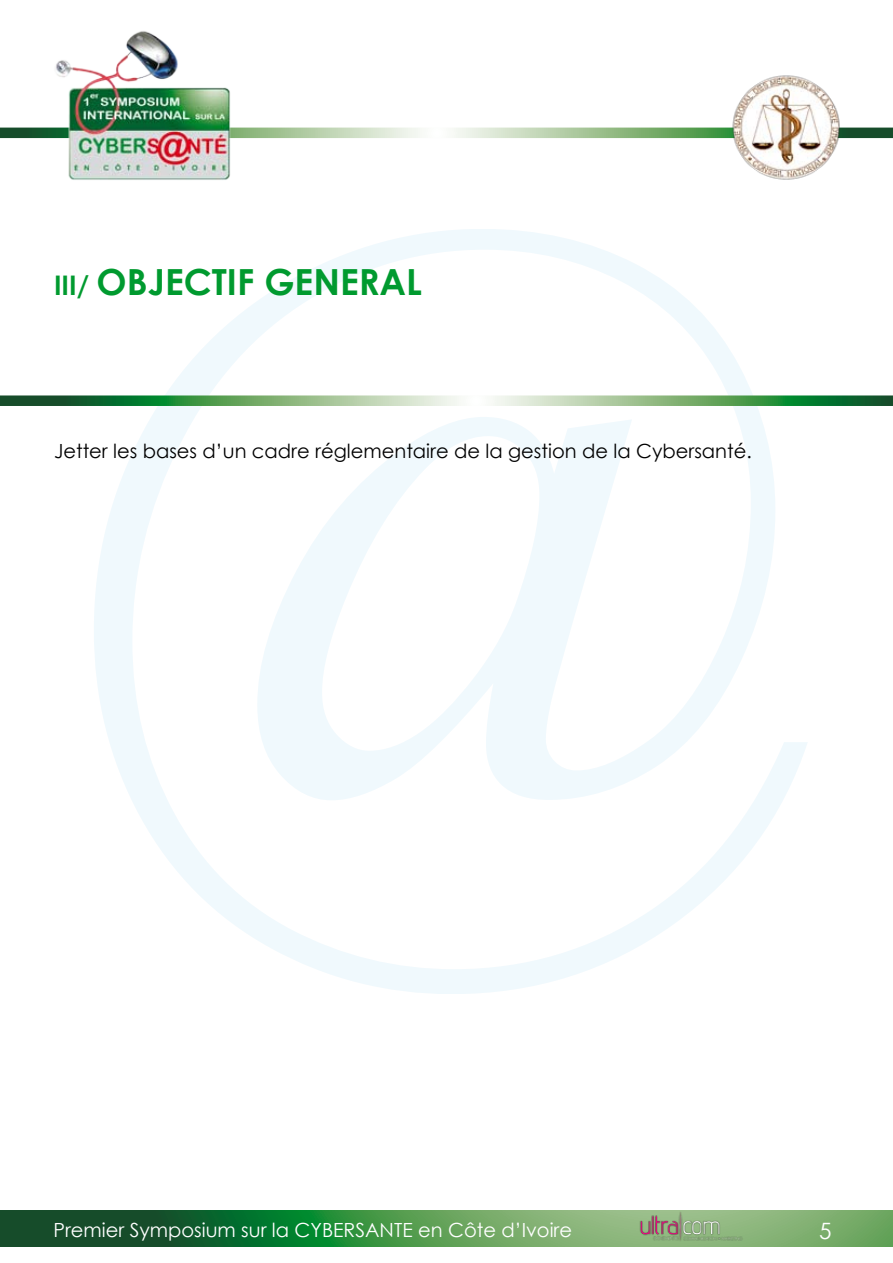
<style>
.page{position:relative;width:893px;height:1263px;background:#fff}
.page>*{position:absolute;margin:0;border:0;box-sizing:border-box;transform-origin:0 0}
.t1{font:700 36px "Century Gothic";color:#009a2f}
.t2{font:700 27px "Century Gothic";color:#009a2f}
.t3{font:22.5px "Century Gothic";color:#fff}
.t4{font:19.5px "Century Gothic";color:#000}
.t5{font:19.5px "Century Gothic";color:#fff}
.s1{font-size:36px}
</style>
<div class="page">
<svg style="left:0;top:1210px;width:893px;height:37px;background:#45884c"></svg>
<img style="left:629px;top:1210px;width:122px;height:37px">
<svg style="left:0;top:128px;width:893px;height:10px;background:#a4c29e"></svg>
<svg style="left:0;top:395px;width:893px;height:11px;background:#75aa7a"></svg>
<img style="left:712px;top:75px;width:147px;height:105px">
<img style="left:23px;top:31px;width:238px;height:149px">
<h2 class="t2" style="left:54px;top:265px;width:65px">III/ <span class="s1">OBJE</span></h2>
<h1 class="t1" style="left:184px;top:254px;width:133px">CTIF GENERAL</h1>
<p class="t4" style="left:54px;top:437px;width:699px">Jetter les bases d’un cadre réglementaire de la gestion de la Cybersanté.</p>
<p class="t5" style="left:54px;top:1216px;width:520px">Premier Symposium sur la CYBERSANTE en Côte d’Ivoire</p>
<p class="t3" style="left:819px;top:1215px;width:14px">5</p>
</div>
